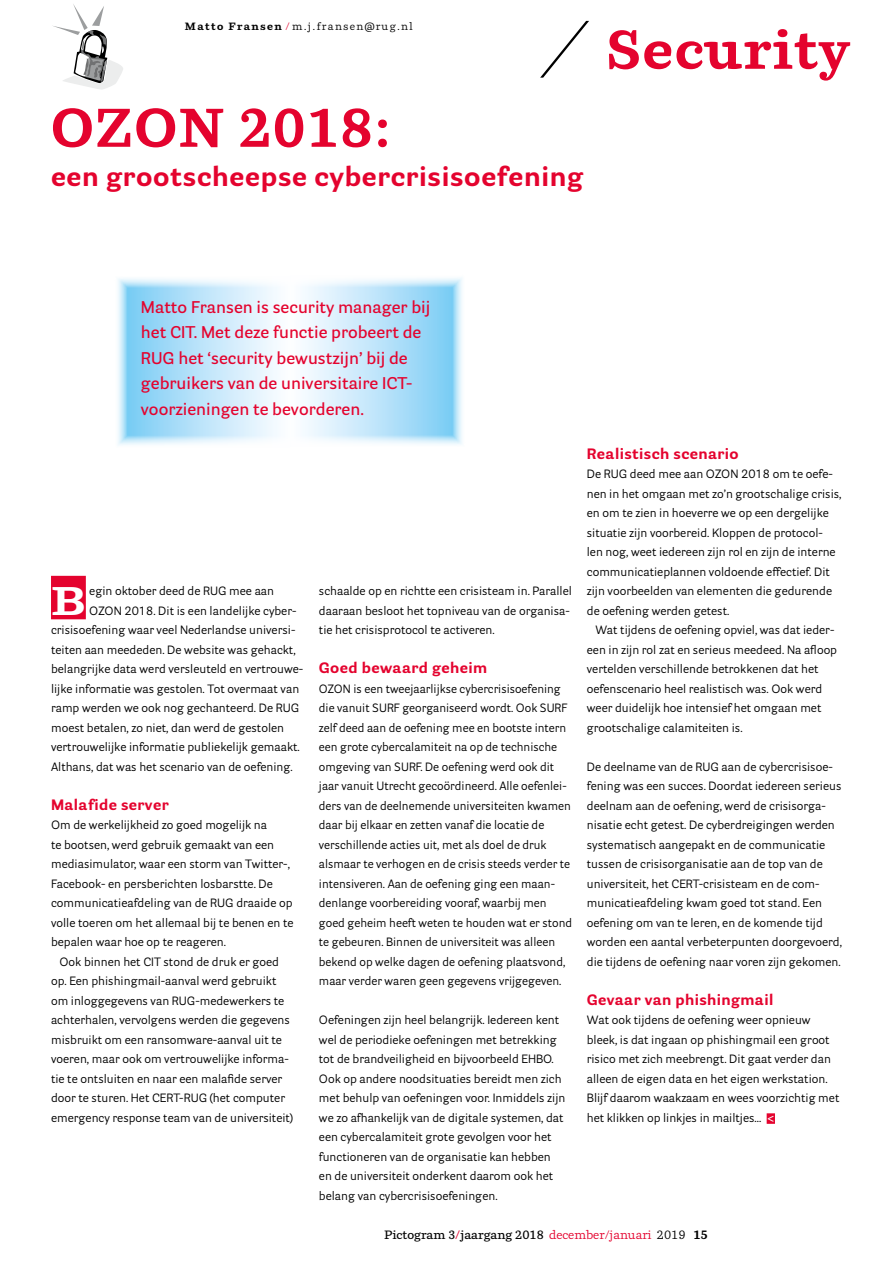
<style>
.page{position:relative;width:893px;height:1263px;background:#fff}
.page>*{position:absolute;margin:0;border:0;box-sizing:border-box;transform-origin:0 0}
.t1{font:700 54px "Parry";letter-spacing:.025em;color:#e4032e}
.t2{font:700 39.75px "Parry";color:#fff;scale:1.15 1}
.t3{font:700 27px "Parry Grotesque";letter-spacing:.025em;color:#e4032e}
.t4{font:600 16.5px/25.5px "Parry Grotesque";color:#e4032e}
.t5{font:700 15px "Parry Grotesque";letter-spacing:.025em;color:#e4032e}
.t6{font:12px/19.5px "Parry Grotesque";color:#000}
.t7{font:600 12px "Parry";color:#000}
.t8{font:10.5px "Parry";letter-spacing:.125em;color:#000}
.s1{font-weight:700}
.s2{color:#e4032e}
.s3{font-family:"Parry";font-weight:600;color:#fff}
.s4{font-weight:400;color:#e4032e}
.s5{font-weight:400}
</style>
<div class="page">
<svg style="left:540px;top:20px;width:49px;height:58px"></svg>
<svg style="left:53px;top:4px;width:70px;height:86px"></svg>
<svg style="left:303px;top:278px;width:159px;height:167px;background:#bfe5fa"></svg>
<svg style="left:118px;top:278px;width:160px;height:167px;background:#bfe5fa"></svg>
<div style="left:51px;top:576px;width:35px;height:43px;background:#e4032e"></div>
<div style="left:767px;top:1113px;width:8px;height:11px;background:#e4032e"></div>
<p class="t8" style="left:185px;top:20px;width:229px"><span class="s1">Matto Fransen</span> <span class="s2">/</span> m.j.fransen@rug.nl</p>
<h1 class="t1" style="left:51px;top:93px;width:341px">OZON 2018:</h1>
<h3 class="t3" style="left:51px;top:159px;width:534px">een grootscheepse cybercrisisoefening</h3>
<h1 class="t1" style="left:606px;top:15px;width:245px">Security</h1>
<h3 class="t4" style="left:141px;top:294px;width:291px">Matto Fransen is security manager bij het CIT. Met deze functie probeert de RUG het ‘security bewustzijn’ bij de gebruikers van de universitaire ICT&shy;voorzieningen te bevorderen.</h3>
<h2 class="t2" style="left:51px;top:576px;width:32px">B</h2>
<p class="t6" style="left:89px;top:581px;width:186px">egin oktober deed de RUG mee aan</p>
<p class="t6" style="left:89px;top:601px;width:209px">OZON 2018. Dit is een landelijke cyber-</p>
<p class="t6" style="left:51px;top:620px;width:246px">crisisoefening waar veel Nederlandse universi-</p>
<p class="t6" style="left:51px;top:640px;width:246px">teiten aan meededen. De website was gehackt,</p>
<p class="t6" style="left:51px;top:659px;width:254px">belangrijke data werd versleuteld en vertrouwe-</p>
<p class="t6" style="left:51px;top:679px;width:250px">lijke informatie was gestolen. Tot overmaat van</p>
<p class="t6" style="left:51px;top:698px;width:250px">ramp werden we ook nog gechanteerd. De RUG</p>
<p class="t6" style="left:51px;top:718px;width:235px">moest betalen, zo niet, dan werd de gestolen</p>
<p class="t6" style="left:51px;top:737px;width:250px">vertrouwelijke informatie publiekelijk gemaakt.</p>
<p class="t6" style="left:51px;top:757px;width:243px">Althans, dat was het scenario van de oefening.</p>
<p class="t5" style="left:51px;top:795px;width:119px">Malafide server</p>
<p class="t6" style="left:51px;top:815px;width:244px">Om de werkelijkheid zo goed mogelijk na<br>te bootsen, werd gebruik gemaakt van een mediasimulator, waar een storm van Twitter-, Facebook- en persberichten losbarstte. De communicatieafdeling van de RUG draaide op volle toeren om het allemaal bij te benen en te bepalen waar hoe op te reageren.</p>
<p class="t6" style="left:51px;top:951px;width:244px;text-indent:9px">Ook binnen het CIT stond de druk er goed op. Een phishingmail-aanval werd gebruikt om inloggegevens van RUG-medewerkers te achterhalen, vervolgens werden die gegevens misbruikt om een ransomware-aanval uit te voeren, maar ook om vertrouwelijke informa&shy;tie te ontsluiten en naar een malafide server door te sturen. Het CERT-RUG (het computer emergency response team van de universiteit)</p>
<p class="t6" style="left:319px;top:581px;width:255px">schaalde op en richtte een crisisteam in. Parallel daaraan besloot het topniveau van de organisa&shy;tie het crisisprotocol te activeren.</p>
<p class="t5" style="left:319px;top:658px;width:170px">Goed bewaard geheim</p>
<p class="t6" style="left:319px;top:678px;width:255px">OZON is een tweejaarlijkse cybercrisisoefening die vanuit SURF georganiseerd wordt. Ook SURF zelf deed aan de oefening mee en bootste intern een grote cybercalamiteit na op de technische omgeving van SURF. De oefening werd ook dit jaar vanuit Utrecht gecoördineerd. Alle oefenlei&shy;ders van de deelnemende universiteiten kwamen daar bij elkaar en zetten vanaf die locatie de verschillende acties uit, met als doel de druk alsmaar te verhogen en de crisis steeds verder te intensiveren. Aan de oefening ging een maan&shy;denlange voorbereiding vooraf, waarbij men goed geheim heeft weten te houden wat er stond te gebeuren. Binnen de universiteit was alleen bekend op welke dagen de oefening plaatsvond, maar verder waren geen gegevens vrijgegeven.</p>
<p class="t6" style="left:319px;top:1010px;width:248px">Oefeningen zijn heel belangrijk. Iedereen kent wel de periodieke oefeningen met betrekking tot de brandveiligheid en bijvoorbeeld EHBO.<br>Ook op andere noodsituaties bereidt men zich met behulp van oefeningen voor. Inmiddels zijn we zo afhankelijk van de digitale systemen, dat een cybercalamiteit grote gevolgen voor het functioneren van de organisatie kan hebben en de universiteit onderkent daarom ook het belang van cybercrisisoefeningen.</p>
<p class="t5" style="left:587px;top:444px;width:153px">Realistisch scenario</p>
<p class="t6" style="left:587px;top:464px;width:256px">De RUG deed mee aan OZON 2018 om te oefe&shy;nen in het omgaan met zo’n grootschalige crisis, en om te zien in hoeverre we op een dergelijke situatie zijn voorbereid. Kloppen de protocol&shy;len nog, weet iedereen zijn rol en zijn de interne communicatieplannen voldoende effectief. Dit zijn voorbeelden van elementen die gedurende de oefening werden getest.</p>
<p class="t6" style="left:587px;top:620px;width:252px;text-indent:9px">Wat tijdens de oefening opviel, was dat ieder&shy;een in zijn rol zat en serieus meedeed. Na afloop vertelden verschillende betrokkenen dat het oefenscenario heel realistisch was. Ook werd weer duidelijk hoe intensief het omgaan met grootschalige calamiteiten is.</p>
<p class="t6" style="left:587px;top:757px;width:257px">De deelname van de RUG aan de cybercrisisoe&shy;fening was een succes. Doordat iedereen serieus deelnam aan de oefening, werd de crisisorga&shy;nisatie echt getest. De cyberdreigingen werden systematisch aangepakt en de communicatie tussen de crisisorganisatie aan de top van de universiteit, het CERT-crisisteam en de com&shy;municatieafdeling kwam goed tot stand. Een oefening om van te leren, en de komende tijd worden een aantal verbeterpunten doorgevoerd, die tijdens de oefening naar voren zijn gekomen.</p>
<p class="t5" style="left:587px;top:990px;width:188px">Gevaar van phishingmail</p>
<p class="t6" style="left:587px;top:1010px;width:254px">Wat ook tijdens de oefening weer opnieuw bleek, is dat ingaan op phishingmail een groot risico met zich meebrengt. Dit gaat verder dan alleen de eigen data en het eigen werkstation.<br>Blijf daarom waakzaam en wees voorzichtig met het klikken op linkjes in mailtjes... <span class="s3">&lt;</span></p>
<p class="t7" style="left:384px;top:1227px;width:325px">Pictogram 3<span class="s2">/</span>jaargang 2018 <span class="s4">december/januari</span> <span class="s5">2019</span> <span class="s1">15</span></p>
</div>
